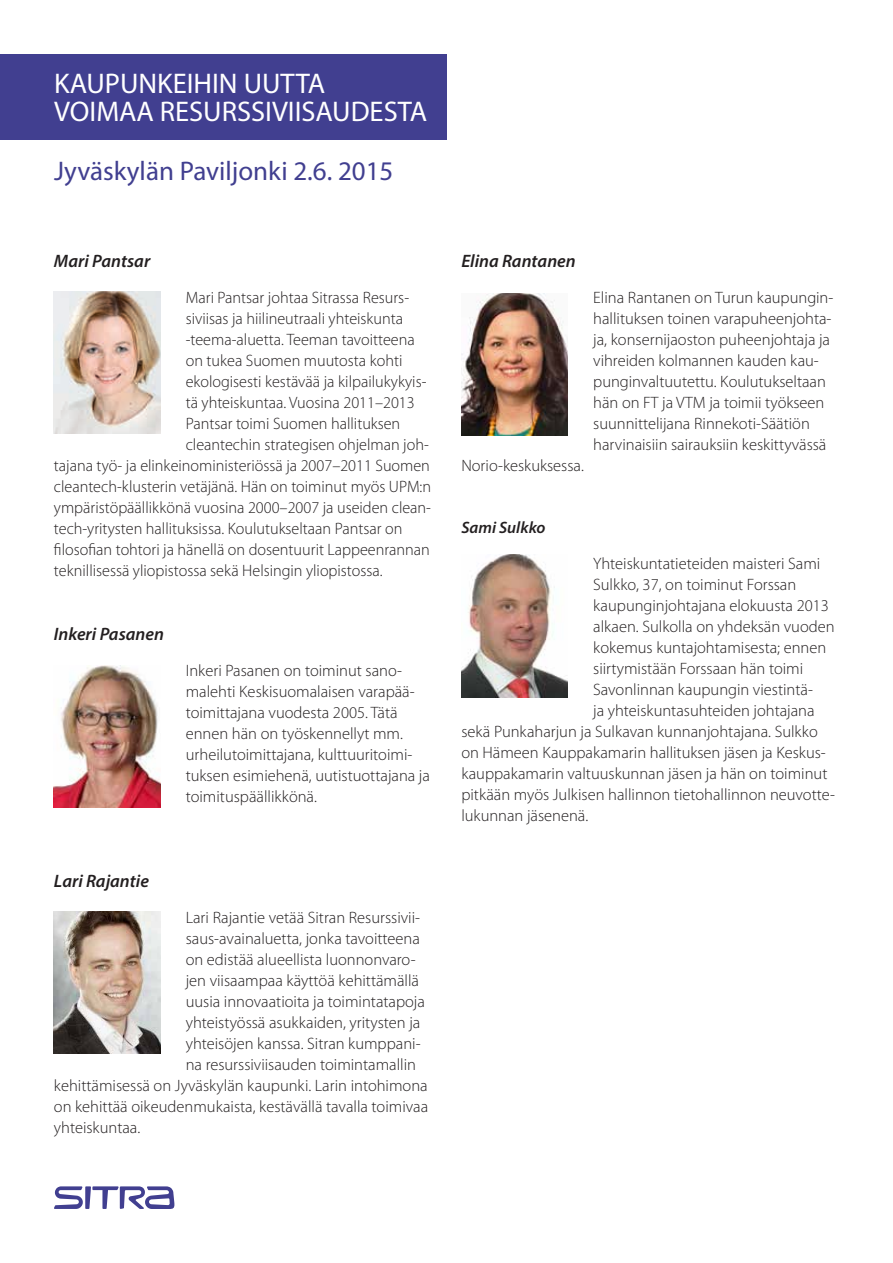
<style>
.page{position:relative;width:893px;height:1263px;background:#fff}
.page>*{position:absolute;margin:0;border:0;box-sizing:border-box;transform-origin:0 0}
.t1{font:28.5px/28.5px "Myriad Pro";color:#fff}
.t2{font:27px "Myriad Pro";color:#413f90}
.t3{font:italic 600 18px "Myriad Pro";color:#231f20}
.t4{font:300 16.5px/21px "Myriad Pro";color:#231f20}
.t5{font:italic 600 16.5px "Myriad Pro";color:#231f20}
</style>
<div class="page">
<svg style="left:54px;top:1186px;width:120px;height:23px"></svg>
<div style="left:0;top:54px;width:446px;height:85px;background:#413f90"></div>
<img style="left:461px;top:293px;width:107px;height:143px">
<img style="left:54px;top:665px;width:106px;height:143px">
<img style="left:54px;top:911px;width:106px;height:143px">
<img style="left:461px;top:555px;width:107px;height:142px">
<img style="left:54px;top:291px;width:106px;height:143px">
<h1 class="t1" style="left:54px;top:69px;width:375px">KAUPUNKEIHIN UUTTA<br>VOIMAA RESURSSIVIISAUDESTA</h1>
<h2 class="t2" style="left:54px;top:155px;width:341px">Jyväskylän Paviljonki 2.6. 2015</h2>
<p class="t3" style="left:54px;top:250px;width:98px">Mari Pantsar</p>
<p class="t4" style="left:186px;top:287px;width:225px">Mari Pantsar johtaa Sitrassa Resurs-</p>
<p class="t4" style="left:186px;top:308px;width:219px">siviisas ja hiilineutraali yhteiskunta</p>
<p class="t4" style="left:186px;top:329px;width:230px">-teema-aluetta. Teeman tavoitteena</p>
<p class="t4" style="left:186px;top:350px;width:218px">on tukea Suomen muutosta kohti</p>
<p class="t4" style="left:186px;top:371px;width:242px">ekologisesti kestävää ja kilpailukykyis-</p>
<p class="t4" style="left:186px;top:392px;width:230px">tä yhteiskuntaa. Vuosina 2011–2013</p>
<p class="t4" style="left:186px;top:413px;width:216px">Pantsar toimi Suomen hallituksen</p>
<p class="t4" style="left:186px;top:434px;width:245px">cleantechin strategisen ohjelman joh-</p>
<p class="t4" style="left:54px;top:455px;width:378px">tajana työ- ja elinkeinoministeriössä ja 2007–2011 Suomen</p>
<p class="t4" style="left:54px;top:476px;width:379px">cleantech-klusterin vetäjänä. Hän on toiminut myös UPM:n</p>
<p class="t4" style="left:54px;top:497px;width:379px">ympäristöpäällikkönä vuosina 2000–2007 ja useiden clean-</p>
<p class="t4" style="left:54px;top:518px;width:350px">tech-yritysten hallituksissa. Koulutukseltaan Pantsar on</p>
<p class="t4" style="left:54px;top:539px;width:377px">filosofian tohtori ja hänellä on dosentuurit Lappeenrannan</p>
<p class="t4" style="left:54px;top:560px;width:330px">teknillisessä yliopistossa sekä Helsingin yliopistossa.</p>
<p class="t3" style="left:54px;top:622px;width:112px">Inkeri Pasanen</p>
<p class="t4" style="left:186px;top:660px;width:246px">Inkeri Pasanen on toiminut sano&shy;malehti Keskisuomalaisen varapää&shy;toimittajana vuodesta 2005. Tätä ennen hän on työskennellyt mm. urheilutoimittajana, kulttuuritoimi&shy;tuksen esimiehenä, uutistuottajana ja toimituspäällikkönä.</p>
<p class="t3" style="left:54px;top:869px;width:97px">Lari Rajantie</p>
<p class="t4" style="left:186px;top:906px;width:236px">Lari Rajantie vetää Sitran Resurssivii-</p>
<p class="t4" style="left:186px;top:927px;width:236px">saus-avainaluetta, jonka tavoitteena</p>
<p class="t4" style="left:186px;top:948px;width:231px">on edistää alueellista luonnonvaro-</p>
<p class="t4" style="left:186px;top:969px;width:235px">jen viisaampaa käyttöä kehittämällä</p>
<p class="t4" style="left:186px;top:990px;width:241px">uusia innovaatioita ja toimintatapoja</p>
<p class="t4" style="left:186px;top:1011px;width:236px">yhteistyössä asukkaiden, yritysten ja</p>
<p class="t4" style="left:186px;top:1032px;width:236px">yhteisöjen kanssa. Sitran kumppani-</p>
<p class="t4" style="left:186px;top:1053px;width:232px">na resurssiviisauden toimintamallin</p>
<p class="t4" style="left:54px;top:1074px;width:375px">kehittämisessä on Jyväskylän kaupunki. Larin intohimona</p>
<p class="t4" style="left:54px;top:1095px;width:376px">on kehittää oikeudenmukaista, kestävällä tavalla toimivaa</p>
<p class="t4" style="left:54px;top:1117px;width:88px">yhteiskuntaa.</p>
<p class="t3" style="left:461px;top:250px;width:116px">Elina Rantanen</p>
<p class="t4" style="left:461px;top:455px;width:124px">Norio-keskuksessa.</p>
<p class="t4" style="left:593px;top:287px;width:242px">Elina Rantanen on Turun kaupungin&shy;hallituksen toinen varapuheenjohta&shy;ja, konsernijaoston puheenjohtaja ja vihreiden kolmannen kauden kau&shy;punginvaltuutettu. Koulutukseltaan hän on FT ja VTM ja toimii työkseen suunnittelijana Rinnekoti-Säätiön harvinaisiin sairauksiin keskittyvässä</p>
<p class="t5" style="left:461px;top:517px;width:86px">Sami Sulkko</p>
<p class="t4" style="left:593px;top:553px;width:229px">Yhteiskuntatieteiden maisteri Sami</p>
<p class="t4" style="left:593px;top:574px;width:205px">Sulkko, 37, on toiminut Forssan</p>
<p class="t4" style="left:593px;top:595px;width:237px">kaupunginjohtajana elokuusta 2013</p>
<p class="t4" style="left:593px;top:616px;width:243px">alkaen. Sulkolla on yhdeksän vuoden</p>
<p class="t4" style="left:593px;top:637px;width:235px">kokemus kuntajohtamisesta; ennen</p>
<p class="t4" style="left:593px;top:658px;width:211px">siirtymistään Forssaan hän toimi</p>
<p class="t4" style="left:593px;top:679px;width:221px">Savonlinnan kaupungin viestintä-</p>
<p class="t4" style="left:593px;top:700px;width:223px">ja yhteiskuntasuhteiden johtajana</p>
<p class="t4" style="left:461px;top:721px;width:358px">sekä Punkaharjun ja Sulkavan kunnanjohtajana. Sulkko</p>
<p class="t4" style="left:461px;top:742px;width:366px">on Hämeen Kauppakamarin hallituksen jäsen ja Keskus-</p>
<p class="t4" style="left:461px;top:763px;width:368px">kauppakamarin valtuuskunnan jäsen ja hän on toiminut</p>
<p class="t4" style="left:461px;top:784px;width:375px">pitkään myös Julkisen hallinnon tietohallinnon neuvotte-</p>
<p class="t4" style="left:461px;top:805px;width:128px">lukunnan jäsenenä.</p>
</div>
